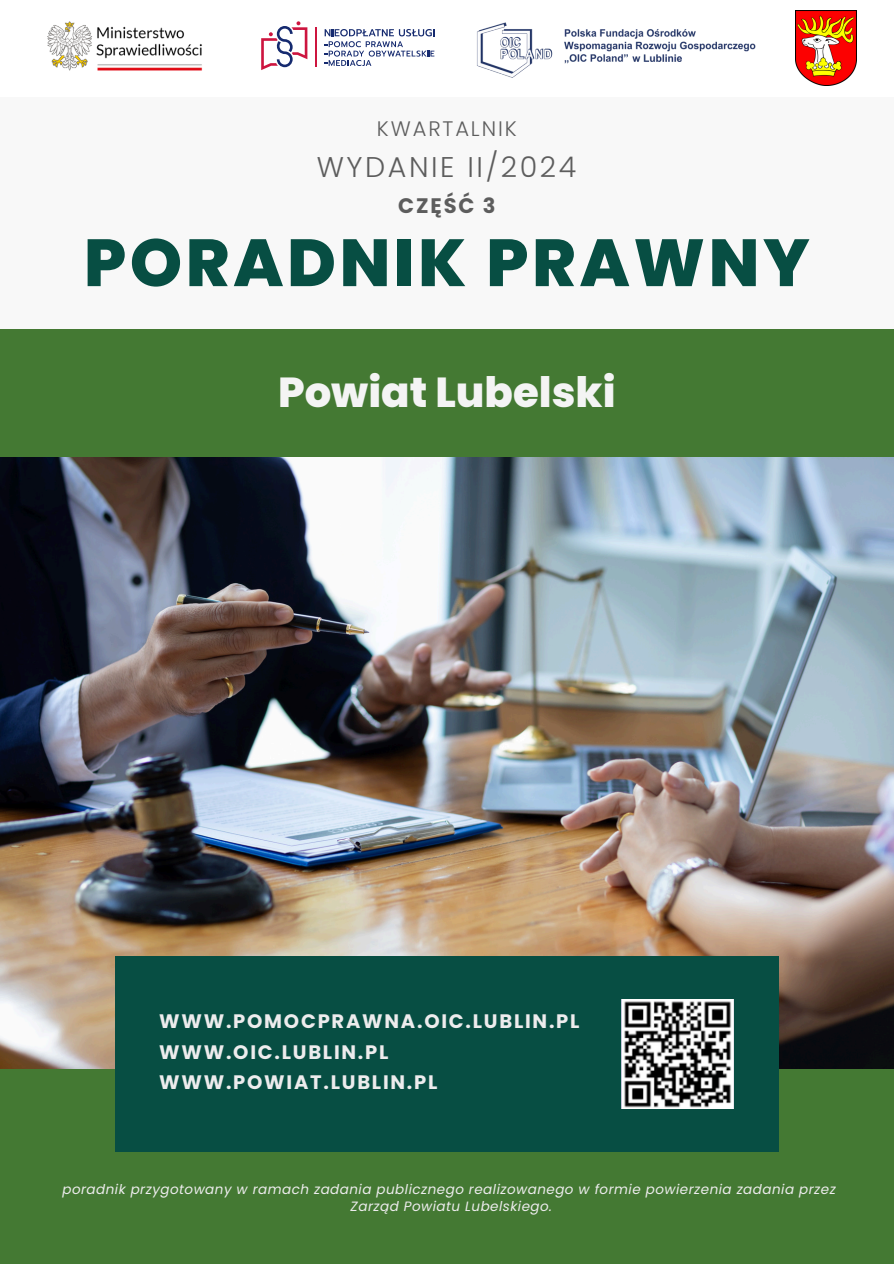
<style>
.page{position:relative;width:894px;height:1264px;background:#fff}
.page>*{position:absolute;margin:0;border:0;box-sizing:border-box;transform-origin:0 0}
.t1{font:800 66.6px "Poppins";letter-spacing:.055em;color:#074e43}
.t2{font:800 41.85px "Poppins";color:#f4f4f4}
.t3{font:300 28.5px "Poppins";letter-spacing:.09em;color:#5d5d5d}
.t4{font:300 21px "Poppins";letter-spacing:.09em;color:#5d5d5d}
.t5{font:700 21px "Poppins";letter-spacing:.09em;color:#5d5d5d}
.t6{font:700 19.5px/30.3px "Poppins";letter-spacing:.09em;color:#edeced}
.t7{font:italic 13.5px "Poppins";letter-spacing:.035em;color:#edeced}
</style>
<div class="page">
<div style="left:0;top:0;width:893px;height:1263px;background:#f8f8f8"></div>
<div style="left:0;top:1068px;width:893px;height:195px;background:#447933"></div>
<img style="left:0;top:457px;width:893px;height:611px">
<div style="left:0;top:330px;width:893px;height:127px;background:#447933"></div>
<div style="left:0;top:0;width:893px;height:97px;background:#fff"></div>
<img style="left:47px;top:21px;width:156px;height:50px">
<svg style="left:261px;top:21px;width:46px;height:49px"></svg>
<hr style="left:315px;top:27px;width:1px;height:40px;background:#cd153f">
<svg style="left:324px;top:29px;width:110px;height:37px"></svg>
<div style="left:115px;top:956px;width:663px;height:195px;background:#074e43"></div>
<img style="left:621px;top:999px;width:111px;height:109px">
<img style="left:477px;top:22px;width:279px;height:56px">
<img style="left:795px;top:10px;width:61px;height:76px">
<p class="t4" style="left:377px;top:114px;width:141px">KWARTALNIK</p>
<p class="t3" style="left:316px;top:147px;width:261px">WYDANIE II/2024</p>
<p class="t5" style="left:398px;top:191px;width:99px">CZĘŚĆ 3</p>
<p class="t1" style="left:84px;top:216px;width:727px">PORADNIK PRAWNY</p>
<p class="t2" style="left:278px;top:363px;width:339px">Powiat Lubelski</p>
<p class="t6" style="left:159px;top:1006px;width:421px">WWW.POMOCPRAWNA.OIC.LUBLIN.PL<br>WWW.OIC.LUBLIN.PL<br>WWW.POWIAT.LUBLIN.PL</p>
<h1 class="t7" style="left:62px;top:1180px;width:774px">poradnik przygotowany w ramach zadania publicznego realizowanego w formie powierzenia zadania przez</h1>
<h2 class="t7" style="left:350px;top:1196px;width:203px">Zarząd Powiatu Lubelskiego.</h2>
</div>
